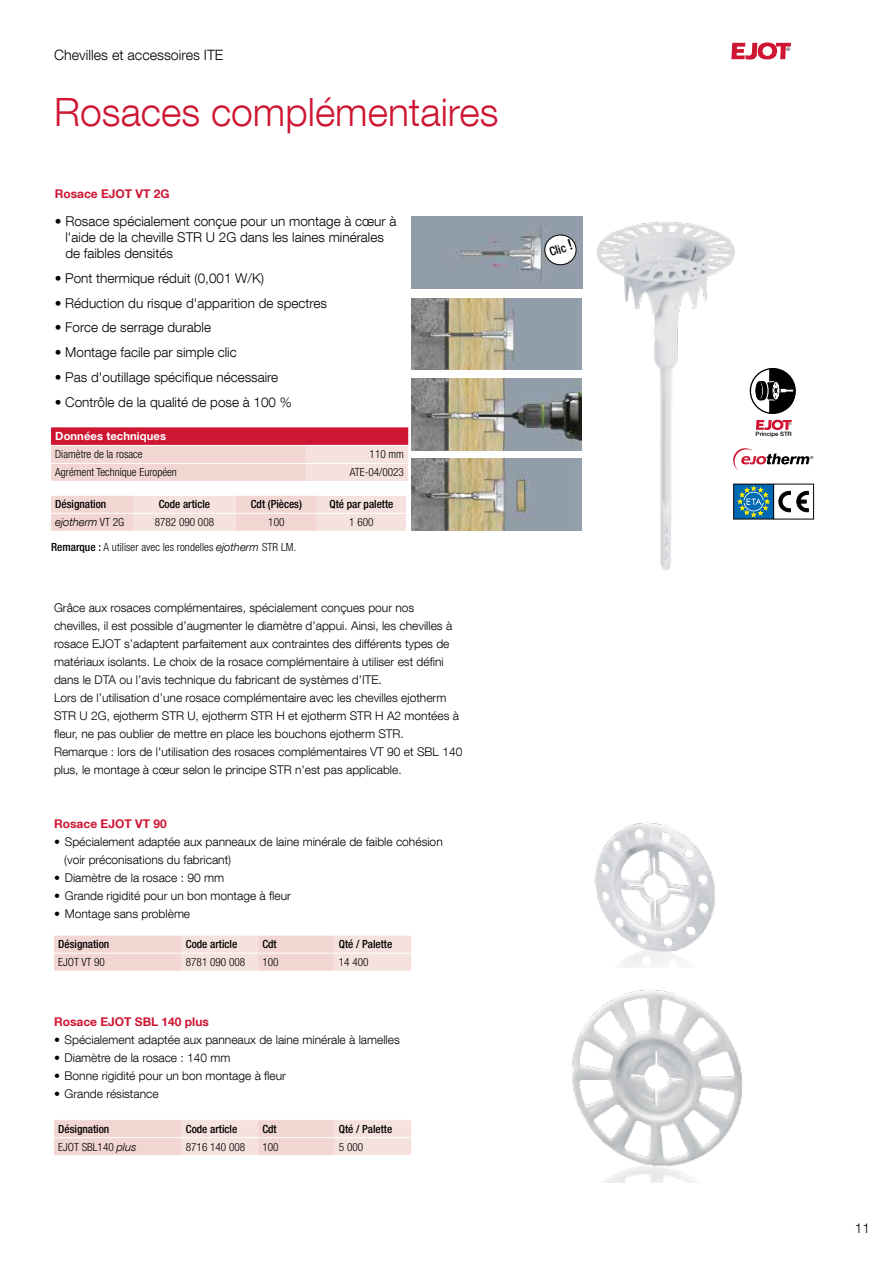
<style>
.page{position:relative;width:893px;height:1263px;background:#fff}
.page>*{position:absolute;margin:0;border:0;box-sizing:border-box;transform-origin:0 0}
.t1{font:300 39px "Helvetica Neue LT Com";color:#ce1531}
.t2{font:300 14.25px "Helvetica Neue LT Com";color:#000}
.t3{font:300 13.5px/16.2px "Helvetica Neue LT Com";color:#000}
.t4{font:300 12px/18px "Helvetica Neue LT Com";color:#000}
.t5{font:700 12px "Helvetica Neue LT Com";color:#ce1531}
.t6{font:500 condensed 12px "Helvetica Neue LT Com";color:#000}
.t7{font:300 condensed 11.25px "Helvetica Neue LT Com";color:#000}
.t8{font:500 condensed 11.25px "Helvetica Neue LT Com";color:#000}
.t9{font:700 11.25px "Helvetica Neue LT Com";letter-spacing:.005em;color:#fff}
.t10{font:italic 300 11.25px "Helvetica Neue LT Com";color:#000}
.t11{font:500 6px "Helvetica Neue LT Com";color:#000}
.s1{font-size:15px}
.s2{font-style:normal;font-stretch:condensed}
.s3{font-weight:500}
.s4{font-style:italic;font-stretch:normal}
</style>
<div class="page">
<img style="left:412px;top:216px;width:160px;height:73px">
<svg style="left:731px;top:42px;width:60px;height:18px"></svg>
<svg style="left:54px;top:936px;width:357px;height:35px;background:#f3dbd7"></svg>
<hr style="left:54px;top:953px;width:128px;height:1px;background:#fff">
<hr style="left:182px;top:953px;width:76px;height:1px;background:#fff">
<hr style="left:258px;top:953px;width:77px;height:1px;background:#fff">
<hr style="left:335px;top:953px;width:76px;height:1px;background:#fff">
<svg style="left:54px;top:1120px;width:357px;height:35px;background:#f3dad6"></svg>
<hr style="left:54px;top:1137px;width:128px;height:1px;background:#fff">
<hr style="left:182px;top:1137px;width:76px;height:1px;background:#fff">
<hr style="left:258px;top:1137px;width:77px;height:1px;background:#fff">
<hr style="left:335px;top:1137px;width:76px;height:1px;background:#fff">
<img style="left:594px;top:823px;width:121px;height:144px">
<img style="left:572px;top:990px;width:170px;height:193px">
<img style="left:572px;top:216px;width:174px;height:355px">
<svg style="left:733px;top:448px;width:80px;height:22px"></svg>
<svg style="left:756px;top:420px;width:36px;height:10px"></svg>
<div style="left:750px;top:368px;width:46px;height:46px;border:1px solid #000;border-radius:50%"></div>
<div style="left:755px;top:381px;width:9px;height:19px;border:1px solid #000;border-radius:50%"></div>
<svg style="left:759px;top:368px;width:36px;height:45px"></svg>
<div style="left:756px;top:382px;width:6px;height:17px;background:#000;border-radius:50%"></div>
<div style="left:756px;top:382px;width:6px;height:18px;border:1px solid #000;border-radius:50%"></div>
<svg style="left:51px;top:427px;width:357px;height:54px;background:#e6979e"></svg>
<hr style="left:51px;top:445px;width:255px;height:1px;background:#fff">
<hr style="left:306px;top:445px;width:102px;height:1px;background:#fff">
<hr style="left:51px;top:463px;width:255px;height:1px;background:#fff">
<hr style="left:306px;top:463px;width:102px;height:1px;background:#fff">
<svg style="left:51px;top:496px;width:355px;height:35px;background:#f3dcd8"></svg>
<hr style="left:51px;top:513px;width:82px;height:1px;background:#fff">
<hr style="left:133px;top:513px;width:103px;height:1px;background:#fff">
<hr style="left:236px;top:513px;width:81px;height:1px;background:#fff">
<hr style="left:317px;top:513px;width:89px;height:1px;background:#fff">
<img style="left:411px;top:459px;width:171px;height:72px">
<img style="left:412px;top:298px;width:170px;height:72px">
<img style="left:412px;top:379px;width:170px;height:72px">
<div style="left:545px;top:235px;width:31px;height:30px;background:#fff;border-radius:50%"></div>
<div style="left:545px;top:235px;width:31px;height:30px;border:1px solid #000;border-radius:50%"></div>
<svg style="left:733px;top:484px;width:81px;height:35px"></svg>
<p class="t2" style="left:54px;top:46px;width:171px">Chevilles et accessoires ITE</p>
<h1 class="t1" style="left:54px;top:88px;width:446px">Rosaces complémentaires</h1>
<p class="t5" style="left:55px;top:186px;width:116px">Rosace EJOT VT 2G</p>
<p class="t3" style="left:65px;top:213px;width:333px;text-indent:-11px">• Rosace spécialement conçue pour un montage à cœur à l'aide de la cheville STR U 2G dans les laines minérales de faibles densités</p>
<p class="t3" style="left:55px;top:270px;width:211px">• Pont thermique réduit (0,001 W/K)</p>
<p class="t3" style="left:55px;top:294px;width:274px">• Réduction du risque d'apparition de spectres</p>
<p class="t3" style="left:55px;top:319px;width:158px">• Force de serrage durable</p>
<p class="t3" style="left:55px;top:344px;width:184px">• Montage facile par simple clic</p>
<p class="t3" style="left:55px;top:369px;width:225px">• Pas d'outillage spécifique nécessaire</p>
<p class="t3" style="left:55px;top:393px;width:239px">• Contrôle de la qualité de pose à 100 %</p>
<p class="t9" style="left:55px;top:429px;width:112px">Données techniques</p>
<p class="t11" style="left:756px;top:431px;width:38px">Principe STR</p>
<p class="t7" style="left:55px;top:448px;width:89px">Diamètre de la rosace</p>
<p class="t7" style="left:370px;top:448px;width:36px">110 mm</p>
<p class="t7" style="left:55px;top:466px;width:123px">Agrément Technique Européen</p>
<p class="t7" style="left:350px;top:466px;width:56px">ATE-04/0023</p>
<p class="t6" style="left:547px;top:245px;width:25px;rotate:-18deg">Clic <span class="s1">!</span></p>
<p class="t8" style="left:55px;top:498px;width:53px">Désignation</p>
<p class="t8" style="left:159px;top:498px;width:53px">Code article</p>
<p class="t8" style="left:251px;top:498px;width:53px">Cdt (Pièces)</p>
<p class="t8" style="left:329px;top:498px;width:65px">Qté par palette</p>
<p class="t10" style="left:55px;top:515px;width:70px">ejotherm <span class="s2">VT 2G</span></p>
<p class="t7" style="left:155px;top:516px;width:61px">8782 090 008</p>
<p class="t7" style="left:268px;top:516px;width:18px">100</p>
<p class="t7" style="left:349px;top:516px;width:26px">1 600</p>
<p class="t7" style="left:51px;top:541px;width:247px"><span class="s3">Remarque :</span> A utiliser avec les rondelles <span class="s4">ejotherm</span> STR LM.</p>
<p class="t4" style="left:54px;top:598px;width:410px">Grâce aux rosaces complémentaires, spécialement conçues pour nos chevilles, il est possible d’augmenter le diamètre d’appui. Ainsi, les chevilles à rosace EJOT s’adaptent parfaitement aux contraintes des différents types de matériaux isolants. Le choix de la rosace complémentaire à utiliser est défini dans le DTA ou l’avis technique du fabricant de systèmes d’ITE.<br>Lors de l’utilisation d’une rosace complémentaire avec les chevilles ejotherm STR U 2G, ejotherm STR U, ejotherm STR H et ejotherm STR H A2 montées à fleur, ne pas oublier de mettre en place les bouchons ejotherm STR.<br>Remarque : lors de l'utilisation des rosaces complémentaires VT 90 et SBL 140 plus, le montage à cœur selon le principe STR n'est pas applicable.</p>
<p class="t5" style="left:54px;top:816px;width:114px">Rosace EJOT VT 90</p>
<p class="t4" style="left:64px;top:832px;width:380px;text-indent:-10px">• Spécialement adaptée aux panneaux de laine minérale de faible cohésion (voir préconisations du fabricant)</p>
<p class="t4" style="left:54px;top:868px;width:171px">• Diamètre de la rosace : 90 mm</p>
<p class="t4" style="left:54px;top:886px;width:238px">• Grande rigidité pour un bon montage à fleur</p>
<p class="t4" style="left:54px;top:904px;width:137px">• Montage sans problème</p>
<p class="t8" style="left:58px;top:937px;width:53px">Désignation</p>
<p class="t8" style="left:186px;top:937px;width:53px">Code article</p>
<p class="t8" style="left:262px;top:937px;width:16px">Cdt</p>
<p class="t8" style="left:339px;top:937px;width:55px">Qté / Palette</p>
<p class="t7" style="left:58px;top:956px;width:48px">EJOT VT 90</p>
<p class="t7" style="left:186px;top:956px;width:61px">8781 090 008</p>
<p class="t7" style="left:262px;top:956px;width:18px">100</p>
<p class="t7" style="left:339px;top:956px;width:31px">14 400</p>
<p class="t5" style="left:54px;top:1014px;width:156px">Rosace EJOT SBL 140 plus</p>
<p class="t4" style="left:54px;top:1030px;width:347px">• Spécialement adaptée aux panneaux de laine minérale à lamelles</p>
<p class="t4" style="left:54px;top:1048px;width:178px">• Diamètre de la rosace : 140 mm</p>
<p class="t4" style="left:54px;top:1066px;width:234px">• Bonne rigidité pour un bon montage à fleur</p>
<p class="t4" style="left:54px;top:1084px;width:106px">• Grande résistance</p>
<p class="t8" style="left:58px;top:1122px;width:53px">Désignation</p>
<p class="t8" style="left:186px;top:1122px;width:53px">Code article</p>
<p class="t8" style="left:262px;top:1122px;width:16px">Cdt</p>
<p class="t8" style="left:339px;top:1122px;width:55px">Qté / Palette</p>
<p class="t7" style="left:58px;top:1140px;width:80px">EJOT SBL140 <span class="s4">plus</span></p>
<p class="t7" style="left:186px;top:1140px;width:61px">8716 140 008</p>
<p class="t7" style="left:262px;top:1140px;width:18px">100</p>
<p class="t7" style="left:339px;top:1140px;width:26px">5 000</p>
<p class="t3" style="left:855px;top:1220px;width:17px">11</p>
</div>
